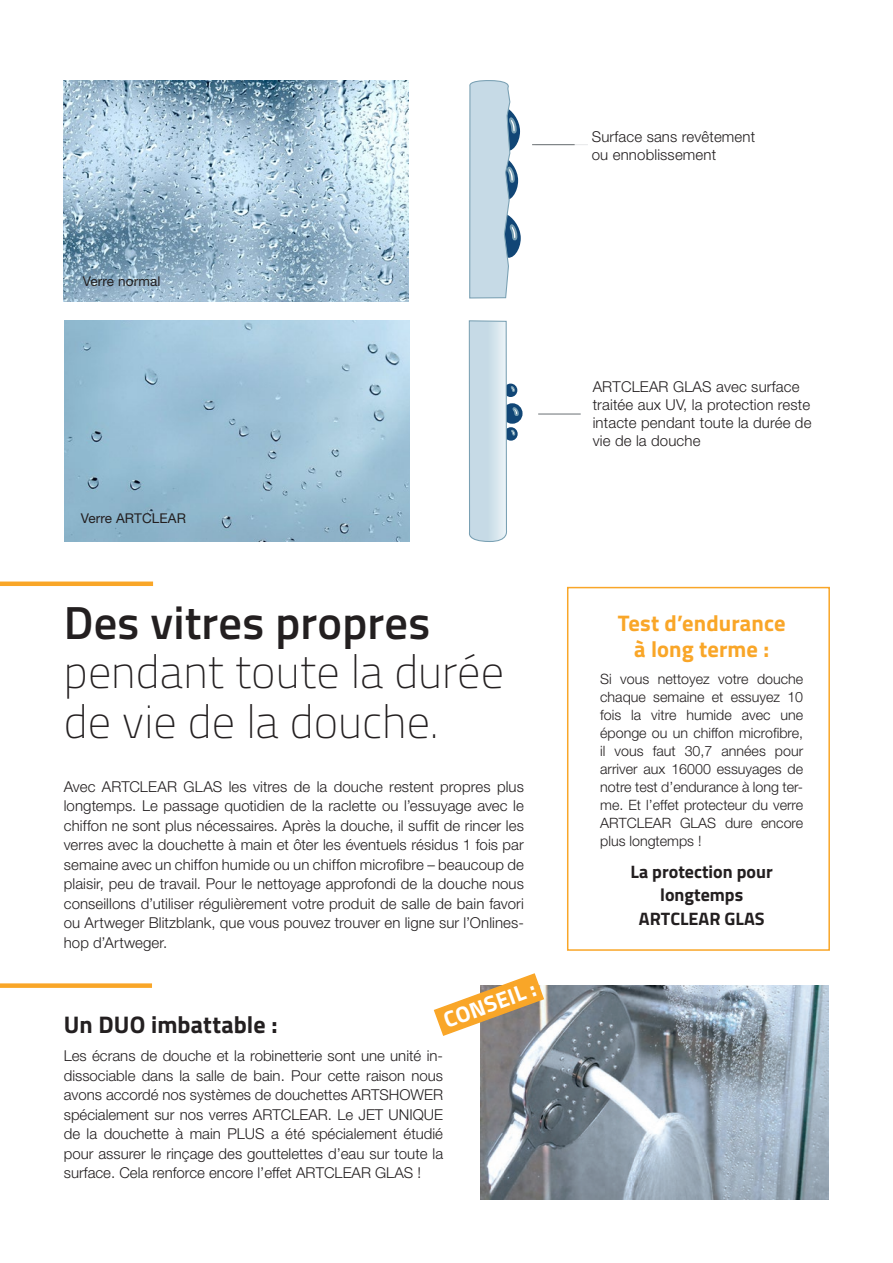
<style>
.page{position:relative;width:893px;height:1263px;background:#fff}
.page>*{position:absolute;margin:0;border:0;box-sizing:border-box;transform-origin:0 0}
.t1{font:100 46.5px/49.5px "Titillium";color:#231f20}
.t2{font:600 46.5px "Titillium";letter-spacing:.005em;color:#231f20}
.t3{font:700 24px "Titillium";letter-spacing:.005em;color:#231f20}
.t4{font:700 22.5px/26.5px "Titillium";letter-spacing:.005em;color:#f9a628;text-align:center}
.t5{font:700 22.5px "Titillium";color:#fff}
.t6{font:700 18px/23.5px "Titillium";color:#231f20;text-align:center}
.t7{font:300 15px/19.5px "Helvetica Neue LT Std";letter-spacing:.01em;color:#231f20}
.t8{font:300 14.25px/18px "Helvetica Neue LT Std";color:#231f20;text-align:justify}
.t9{font:13.5px "Helvetica Neue LT Std";letter-spacing:.01em;color:#231f20}
</style>
<div class="page">
<div style="left:567px;top:587px;width:263px;height:364px;border:2px solid #f9a628"></div>
<img style="left:64px;top:81px;width:344px;height:221px">
<img style="left:65px;top:320px;width:344px;height:221px">
<hr style="left:535px;top:144px;width:53px;height:1px;background:#e6e7e9">
<hr style="left:532px;top:144px;width:43px;height:1px;background:#6a7073">
<hr style="left:538px;top:414px;width:43px;height:1px;background:#6a7073">
<svg style="left:469px;top:80px;width:52px;height:219px;background:#bbd0dd"></svg>
<div style="left:0;top:581px;width:153px;height:5px;background:#f9a628"></div>
<img style="left:545px;top:986px;width:284px;height:213px">
<svg style="left:433px;top:320px;width:112px;height:880px"></svg>
<div style="left:0;top:983px;width:152px;height:5px;background:#f9a628"></div>
<p class="t9" style="left:83px;top:274px;width:79px">Verre normal</p>
<p class="t9" style="left:81px;top:510px;width:107px">Verre ARTCLEAR</p>
<h1 class="t2" style="left:64px;top:587px;width:368px">Des vitres propres</h1>
<h1 class="t1" style="left:64px;top:645px;width:442px">pendant toute la durée de vie de la douche.</h1>
<p class="t7" style="left:64px;top:776px;width:462px;text-align:justify">Avec ARTCLEAR GLAS les vitres de la douche restent propres plus longtemps. Le passage quotidien de la raclette ou l’essuyage avec le chiffon ne sont plus nécessaires. Après la douche, il suffit de rincer les verres avec la douchette à main et ôter les éventuels résidus 1 fois par semaine avec un chiffon humide ou un chiffon microfibre – beaucoup de plaisir, peu de travail. Pour le nettoyage approfondi de la douche nous conseillons d’utiliser régulièrement votre produit de salle de bain favori ou Artweger Blitzblank, que vous pouvez trouver en ligne sur l’Onlines&shy;hop d’Artweger.</p>
<h3 class="t5" style="left:439px;top:1004px;width:104px;rotate:-20deg">CON SEIL :</h3>
<p class="t7" style="left:64px;top:1046px;width:381px;text-align:justify">Les écrans de douche et la robinetterie sont une unité in&shy;dissociable dans la salle de bain. Pour cette raison nous avons accordé nos systèmes de douchettes ARTSHOWER spécialement sur nos verres ARTCLEAR. Le JET UNIQUE de la douchette à main PLUS a été spécialement étudié pour assurer le rinçage des gouttelettes d’eau sur toute la surface. Cela renforce encore l’effet ARTCLEAR GLAS !</p>
<h2 class="t3" style="left:64px;top:1006px;width:215px">Un DUO imbattable :</h2>
<p class="t7" style="left:592px;top:127px;width:165px;line-height:18px">Surface sans revêtement ou ennoblissement</p>
<p class="t7" style="left:593px;top:377px;width:220px;line-height:18px">ARTCLEAR GLAS avec surface traitée aux UV, la protection reste intacte pendant toute la durée de vie de la douche</p>
<h3 class="t4" style="left:618px;top:608px;width:169px">Test d’endurance à long terme :</h3>
<p class="t8" style="left:600px;top:669px;width:204px">Si vous nettoyez votre douche chaque semaine et essuyez 10 fois la vitre humide avec une éponge ou un chiffon microfibre, il vous faut 30,7 années pour arriver aux 16000 essuyages de notre test d’endurance à long ter&shy;me. Et l’effet protecteur du verre ARTCLEAR GLAS dure encore plus longtemps !</p>
<p class="t6" style="left:631px;top:859px;width:144px">La protection pour longtemps<br>ARTCLEAR GLAS</p>
</div>
